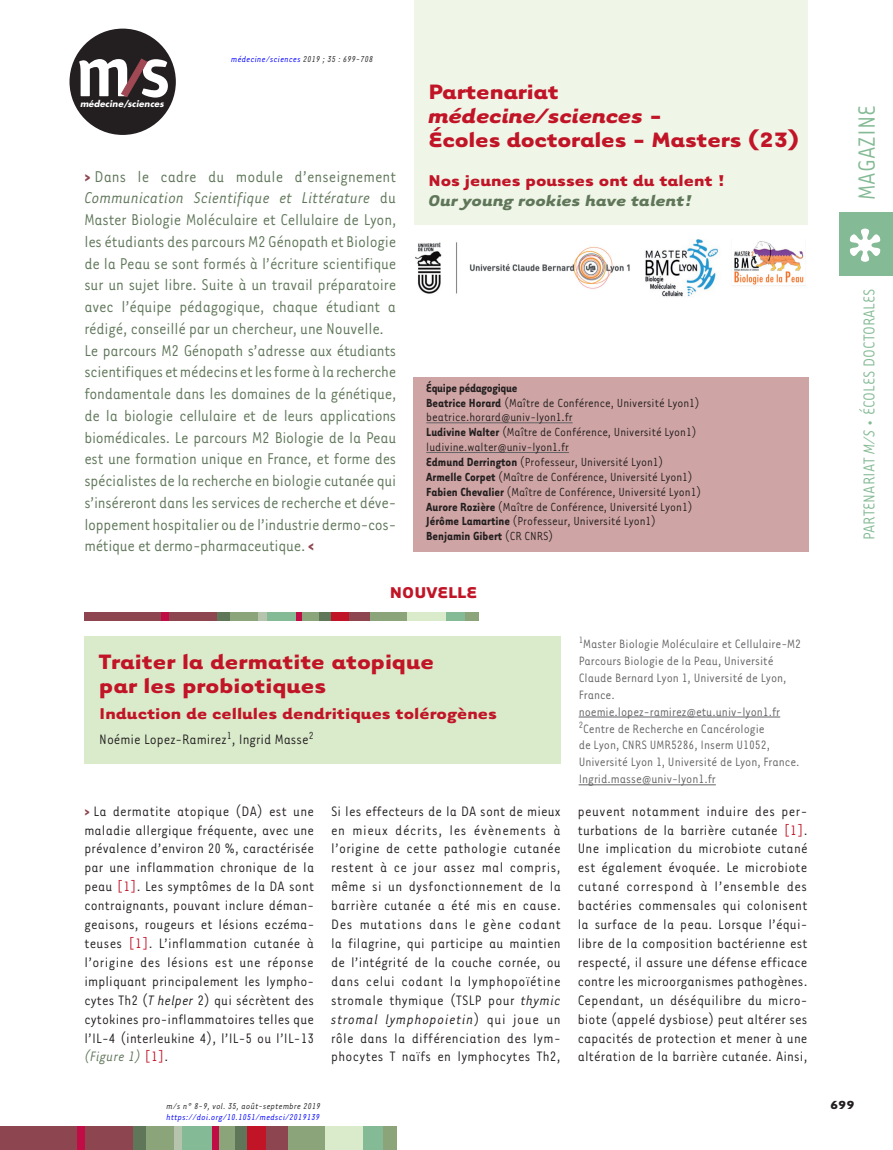
<style>
.page{position:relative;width:893px;height:1150px;background:#fff}
.page>*{position:absolute;margin:0;border:0;box-sizing:border-box;transform-origin:0 0}
.t1{font:27px "Tarzana Narrow";color:#84ba95}
.t2{font:700 24px/24px "Tarzana Wide";color:#c11527}
.t3{font:18px/21.8px "Tarzana Narrow";letter-spacing:-.015em;color:#5f7659}
.t4{font:700 18px "Tarzana Wide";color:#c11527}
.t5{font:18px "Tarzana Narrow";color:#84ba95}
.t6{font:italic 700 18px "Tarzana Wide";color:#5f7659}
.t7{font:15.75px/18.9px "Tarzana Narrow";letter-spacing:.01em;color:#231f20;text-align:justify}
.t8{font:13.95px/17px "Tarzana Narrow";color:#636366}
.t9{font:13.5px/14.9px "Tarzana Narrow";color:#231f20}
.t10{font:700 13.5px "Tarzana Wide";color:#231f20}
.t11{font:italic 9.75px "Tarzana Narrow";letter-spacing:.025em;color:#00f}
.t12{font:italic 9.75px "Tarzana Narrow";letter-spacing:.025em;color:#231f20}
.t13{font:italic 700 8.55px "Futura";letter-spacing:.01em;color:#fff}
.s1{color:#231f20}
.s2{font-weight:700;color:#8d454f}
.s3{font-style:italic}
.s4{font-weight:700}
.s5{color:#c11527}
.s6{font-style:italic;color:#5f7659}
</style>
<div class="page">
<div style="left:69px;top:29px;width:107px;height:106px;background:#231f20;border-radius:50%"></div>
<svg style="left:79px;top:59px;width:89px;height:39px"></svg>
<div style="left:0;top:1126px;width:133px;height:24px;background:#8d454f"></div>
<div style="left:234px;top:1126px;width:13px;height:24px;background:#5f7659"></div>
<div style="left:77px;top:1126px;width:8px;height:24px;background:#c10d45"></div>
<div style="left:133px;top:1126px;width:21px;height:24px;background:#5f7659"></div>
<div style="left:146px;top:1126px;width:30px;height:24px;background:#8ba479"></div>
<div style="left:174px;top:1126px;width:9px;height:24px;background:#b6c4ad"></div>
<div style="left:183px;top:1126px;width:29px;height:24px;background:#84ba95"></div>
<div style="left:216px;top:1126px;width:19px;height:24px;background:#8ba479"></div>
<div style="left:212px;top:1126px;width:6px;height:24px;background:#c10d45"></div>
<div style="left:247px;top:1126px;width:27px;height:24px;background:#c11527"></div>
<div style="left:286px;top:1126px;width:39px;height:24px;background:#8ba479"></div>
<div style="left:266px;top:1126px;width:21px;height:24px;background:#8d454f"></div>
<div style="left:325px;top:1126px;width:39px;height:24px;background:#daebcb"></div>
<div style="left:363px;top:1126px;width:21px;height:24px;background:#84ba95"></div>
<div style="left:383px;top:1126px;width:13px;height:24px;background:#8ba479"></div>
<div style="left:839px;top:212px;width:54px;height:64px;background:#84ba95"></div>
<svg style="left:850px;top:228px;width:30px;height:34px"></svg>
<div style="left:413px;top:0;width:394px;height:224px;background:#eff6e8"></div>
<div style="left:413px;top:377px;width:396px;height:174px;background:#cfa4a4"></div>
<hr style="left:426px;top:422px;width:147px;height:1px;background:#636366">
<hr style="left:426px;top:452px;width:143px;height:1px;background:#636366">
<img style="left:415px;top:239px;width:390px;height:58px">
<div style="left:84px;top:636px;width:477px;height:127px;background:#daebcb"></div>
<div style="left:84px;top:612px;width:133px;height:9px;background:#8d454f"></div>
<div style="left:217px;top:612px;width:27px;height:9px;background:#5f7659"></div>
<div style="left:317px;top:612px;width:14px;height:9px;background:#5f7659"></div>
<div style="left:230px;top:612px;width:29px;height:9px;background:#8ba479"></div>
<div style="left:266px;top:612px;width:30px;height:9px;background:#84ba95"></div>
<div style="left:446px;top:612px;width:20px;height:9px;background:#84ba95"></div>
<div style="left:300px;top:612px;width:18px;height:9px;background:#8ba479"></div>
<div style="left:465px;top:612px;width:13px;height:9px;background:#8ba479"></div>
<div style="left:369px;top:612px;width:39px;height:9px;background:#8ba479"></div>
<div style="left:408px;top:612px;width:38px;height:9px;background:#daebcb"></div>
<div style="left:258px;top:612px;width:8px;height:9px;background:#b6c4ad"></div>
<div style="left:162px;top:612px;width:7px;height:9px;background:#c10d45"></div>
<div style="left:295px;top:612px;width:6px;height:9px;background:#c10d45"></div>
<div style="left:331px;top:612px;width:26px;height:9px;background:#c11527"></div>
<div style="left:349px;top:612px;width:21px;height:9px;background:#8d454f"></div>
<hr style="left:578px;top:716px;width:202px;height:1px;background:#636366">
<hr style="left:578px;top:784px;width:138px;height:1px;background:#636366">
<p class="t13" style="left:80px;top:98px;width:85px">médecine/sciences</p>
<p class="t11" style="left:231px;top:53px;width:144px">médecine/sciences <span class="s1">2019 ; 35 : 699-708</span></p>
<p class="t3" style="left:84px;top:165px;width:313px"><span class="s2">&gt;</span> Dans le cadre du module d’enseignement <span class="s3">Communication Scientifique et Littérature</span> du Master Biologie Moléculaire et Cellulaire de Lyon, les étudiants des parcours M2 Génopath et Biologie de la Peau se sont formés à l’écriture scientifique sur un sujet libre. Suite à un travail préparatoire avec l’équipe pédagogique, chaque étudiant a rédigé, conseillé par un chercheur, une Nouvelle.<br>Le parcours M2 Génopath s’adresse aux étudiants scientifiques et médecins et les forme à la recherche fondamentale dans les domaines de la génétique, de la biologie cellulaire et de leurs applications biomédicales. Le parcours M2 Biologie de la Peau est une formation unique en France, et forme des spécialistes de la recherche en biologie cutanée qui s’inséreront dans les services de recherche et déve&shy;loppement hospitalier ou de l’industrie dermo-cos&shy;métique et dermo-pharmaceutique. <span class="s2">&lt;</span></p>
<h2 class="t2" style="left:428px;top:79px;width:372px">Partenariat<br><span class="s3">médecine/sciences</span> -<br>Écoles doctorales - Masters (23)</h2>
<p class="t4" style="left:428px;top:169px;width:298px">Nos jeunes pousses ont du talent !</p>
<p class="t6" style="left:428px;top:189px;width:266px">Our young rookies have talent!</p>
<p class="t9" style="left:426px;top:380px;width:276px"><span class="s4">Équipe pédagogique<br>Beatrice Horard</span> (Maître de Conférence, Université Lyon1) beatrice.horard@univ-lyon1.fr<br><span class="s4">Ludivine Walter</span> (Maître de Conférence, Université Lyon1) ludivine.walter@univ-lyon1.fr<br><span class="s4">Edmund Derrington</span> (Professeur, Université Lyon1)<br><span class="s4">Armelle Corpet</span> (Maître de Conférence, Université Lyon1)<br><span class="s4">Fabien Chevalier</span> (Maître de Conférence, Université Lyon1)<br><span class="s4">Aurore Rozière</span> (Maître de Conférence, Université Lyon1)<br><span class="s4">Jérôme Lamartine</span> (Professeur, Université Lyon1)<br><span class="s4">Benjamin Gibert</span> (CR CNRS)</p>
<p class="t4" style="left:390px;top:581px;width:89px">NOUVELLE</p>
<h2 class="t2" style="left:99px;top:648px;width:336px">Traiter la dermatite atopique par les probiotiques</h2>
<p class="t4" style="left:99px;top:701px;width:399px">Induction de cellules dendritiques tolérogènes</p>
<p class="t7" style="left:99px;top:729px;width:216px">Noémie Lopez-Ramirez<sup>1</sup>, Ingrid Masse<sup>2</sup></p>
<p class="t8" style="left:578px;top:634px;width:224px"><sup>1</sup>Master Biologie Moléculaire et Cellulaire-M2<br>Parcours Biologie de la Peau, Université Claude Bernard Lyon 1, Université de Lyon, France. noemie.lopez-ramirez@etu.univ-lyon1.fr <sup>2</sup>Centre de Recherche en Cancérologie<br>de Lyon, CNRS UMR5286, Inserm U1052, Université Lyon 1, Université de Lyon, France.<br>Ingrid.masse@univ-lyon1.fr</p>
<p class="t7" style="left:84px;top:800px;width:231px"><span class="s2">&gt;</span> La dermatite atopique (DA) est une maladie allergique fréquente, avec une prévalence d’environ 20 %, caractérisée par une inflammation chronique de la peau <span class="s5">[1]</span>. Les symptômes de la DA sont contraignants, pouvant inclure déman&shy;geaisons, rougeurs et lésions eczéma&shy;teuses <span class="s5">[1]</span>. L’inflammation cutanée à l’origine des lésions est une réponse impliquant principalement les lympho&shy;cytes Th2 (<span class="s3">T helper</span> 2) qui sécrètent des cytokines pro-inflammatoires telles que l’IL-4 (interleukine 4), l’IL-5 ou l’IL-13 <span class="s6">(Figure 1)</span> <span class="s5">[1]</span>.</p>
<p class="t7" style="left:331px;top:800px;width:231px">Si les effecteurs de la DA sont de mieux en mieux décrits, les évènements à l’origine de cette pathologie cutanée restent à ce jour assez mal compris, même si un dysfonctionnement de la barrière cutanée a été mis en cause.<br>Des mutations dans le gène codant la filagrine, qui participe au maintien de l’intégrité de la couche cornée, ou dans celui codant la lymphopoïétine stromale thymique (TSLP pour <span class="s3">thymic stromal lymphopoietin</span>) qui joue un rôle dans la différenciation des lym&shy;phocytes T naïfs en lymphocytes Th2,</p>
<p class="t7" style="left:578px;top:800px;width:231px">peuvent notamment induire des per&shy;turbations de la barrière cutanée <span class="s5">[1]</span>.<br>Une implication du microbiote cutané est également évoquée. Le microbiote cutané correspond à l’ensemble des bactéries commensales qui colonisent la surface de la peau. Lorsque l’équi&shy;libre de la composition bactérienne est respecté, il assure une défense efficace contre les microorganismes pathogènes.<br>Cependant, un déséquilibre du micro&shy;biote (appelé dysbiose) peut altérer ses capacités de protection et mener à une altération de la barrière cutanée. Ainsi,</p>
<h1 class="t1" style="left:850px;top:200px;width:96px;rotate:-90deg">MAGAZINE</h1>
<p class="t5" style="left:858px;top:540px;width:253px;rotate:-90deg">PARTENARIAT <span class="s3">M/S</span> • ÉCOLES DOCTORALES</p>
<p class="t12" style="left:167px;top:1099px;width:155px">m/s n° 8-9, vol. 35, août-septembre 2019</p>
<p class="t10" style="left:830px;top:1096px;width:26px">699</p>
<p class="t11" style="left:167px;top:1111px;width:155px">https://doi.org/10.1051/medsci/2019139</p>
</div>
